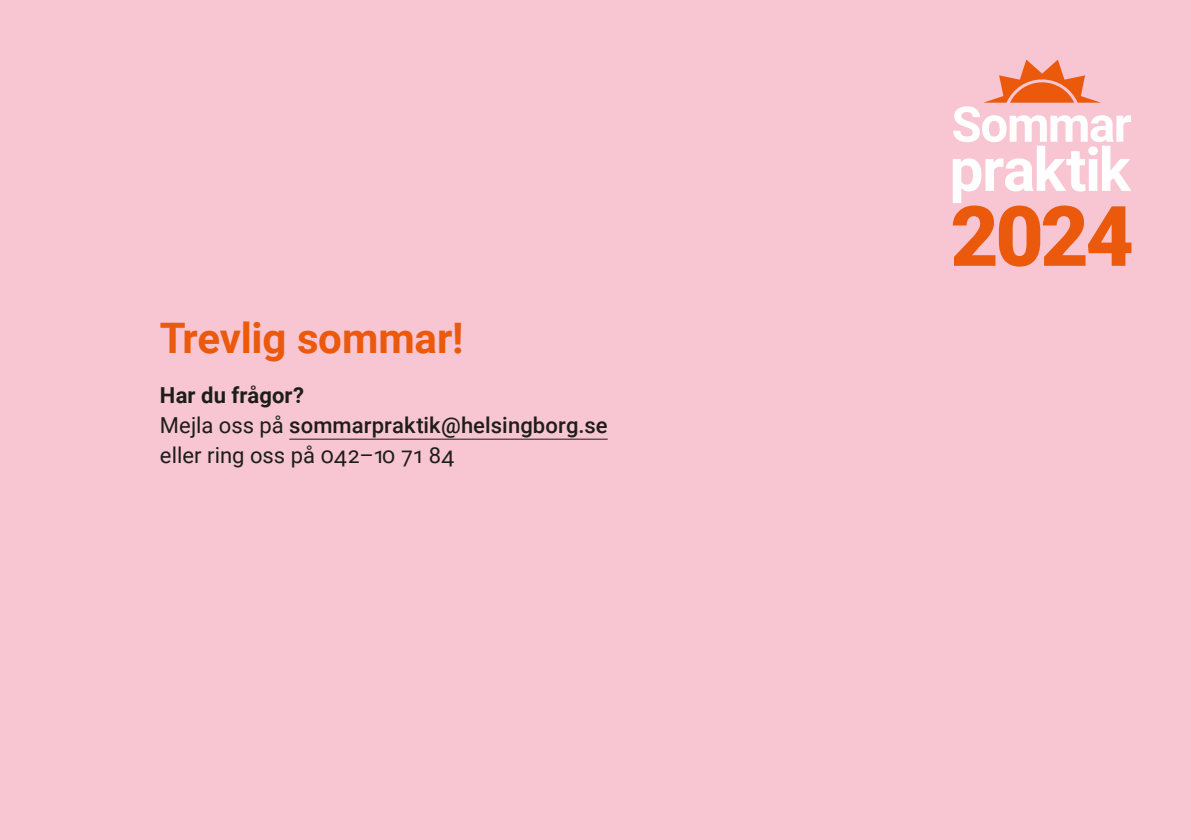
<style>
.page{position:relative;width:1191px;height:840px;background:#fff}
.page>*{position:absolute;margin:0;border:0;box-sizing:border-box;transform-origin:0 0}
.t1{font:700 42px "Roboto";letter-spacing:-.005em;color:#ea590c}
.t2{font:22px/30px "Roboto";color:#1d1d1b}
.t3{font:700 22px "Roboto";letter-spacing:.005em;color:#1d1d1b}
.s1{font-weight:500}
</style>
<div class="page">
<div style="left:0;top:0;width:1191px;height:839px;background:#f8c6d3"></div>
<hr style="left:289px;top:438px;width:319px;height:1px;background:#1d1d1b">
<svg style="left:952px;top:60px;width:179px;height:206px"></svg>
<p class="t1" style="left:160px;top:308px;width:305px">Trevlig sommar!</p>
<p class="t3" style="left:160px;top:379px;width:146px">Har du frågor?</p>
<p class="t2" style="left:160px;top:409px;width:449px">Mejla oss på <span class="s1">sommarpraktik@helsingborg.se </span>eller ring oss på 042–10 71 84</p>
</div>
